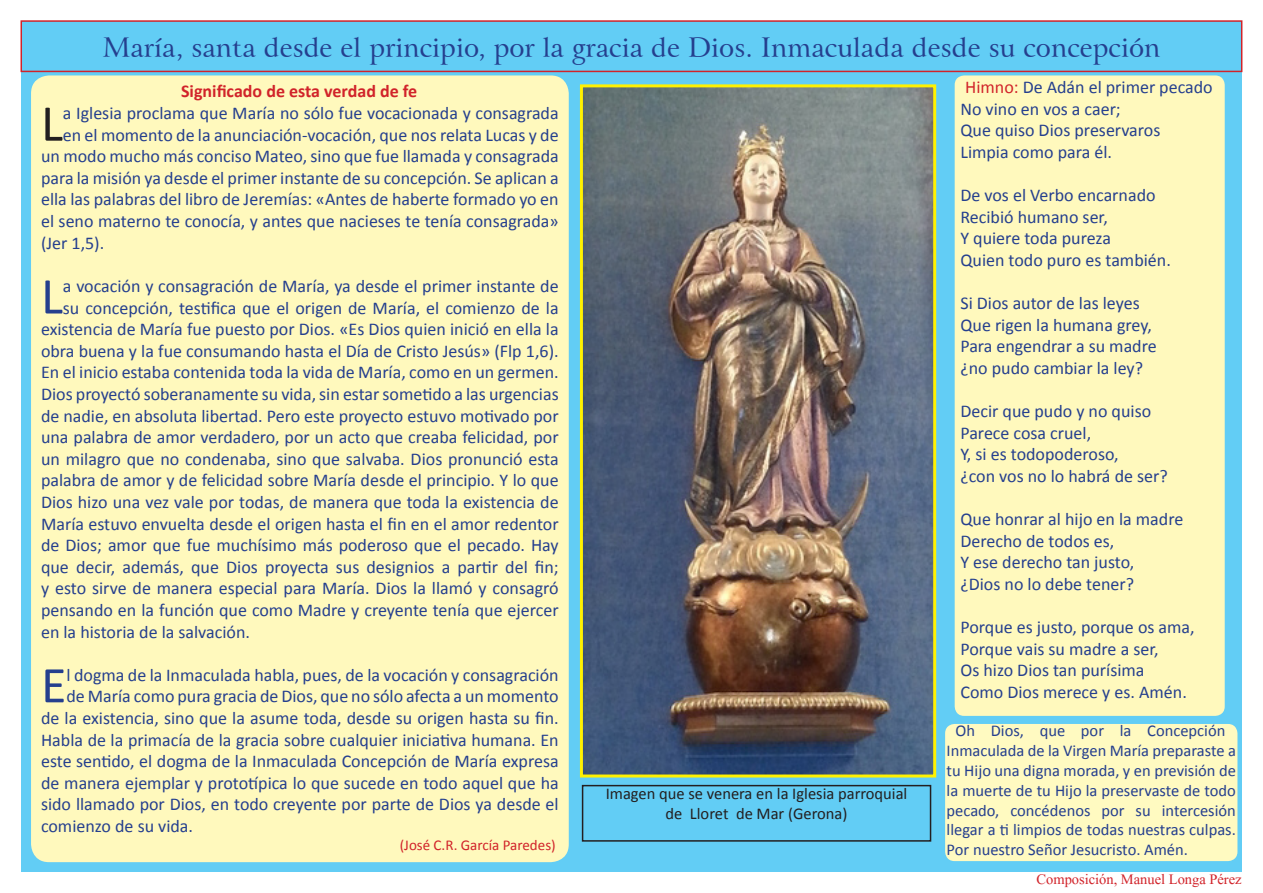
<style>
.page{position:relative;width:1263px;height:893px;background:#fff}
.page>*{position:absolute;margin:0;border:0;box-sizing:border-box;transform-origin:0 0}
.t1{font:52.05px "Calibri";color:#253f8e}
.t2{font:52.05px "Calibri";color:#231f20}
.t3{font:27px "Arrus BT";color:#253f8e}
.t4{font:18px "Calibri";color:#253f8e}
.t5{font:18px "Aparajita";color:#d1232a}
.t6{font:700 18px "Calibri";color:#d1232a}
.t7{font:16.5px/19.8px "Calibri";color:#253f8e}
.t8{font:16.5px "Calibri";color:#231f20}
.t9{font:15px "Calibri";color:#d1232a}
.s1{color:#d1232a}
</style>
<div class="page">
<div style="left:21px;top:21px;width:1221px;height:851px;background:#62cdf5"></div>
<div style="left:31px;top:75px;width:538px;height:787px;background:#fff9bd;border-radius:18px"></div>
<img style="left:584px;top:88px;width:348px;height:685px">
<div style="left:580px;top:84px;width:356px;height:693px;border:3px solid #fff101"></div>
<div style="left:582px;top:785px;width:349px;height:57px;border:2px solid #231f20"></div>
<div style="left:955px;top:75px;width:270px;height:641px;background:#fff9bd;border-radius:9px"></div>
<div style="left:945px;top:724px;width:292px;height:137px;background:#fffac1;border-radius:9px"></div>
<div style="left:21px;top:20px;width:1221px;height:52px;border:2px solid #d1232a"></div>
<p class="t3" style="left:102px;top:30px;width:1059px">María, santa desde el principio, por la gracia de Dios. Inmaculada desde su concepción</p>
<p class="t6" style="left:181px;top:80px;width:238px">Significado de esta verdad de fe</p>
<p class="t2" style="left:41px;top:91px;width:23px">L</p>
<p class="t4" style="left:63px;top:102px;width:497px">a Iglesia proclama que María no sólo fue vocacionada y consagrada</p>
<p class="t4" style="left:63px;top:123px;width:497px">en el momento de la anunciación-vocación, que nos relata Lucas y de</p>
<p class="t4" style="left:41px;top:145px;width:519px">un modo mucho más conciso Mateo, sino que fue llamada y consagrada</p>
<p class="t4" style="left:41px;top:167px;width:519px">para la misión ya desde el primer instante de su concepción. Se aplican a</p>
<p class="t4" style="left:41px;top:188px;width:519px">ella las palabras del libro de Jeremías: «Antes de haberte formado yo en</p>
<p class="t4" style="left:41px;top:210px;width:519px">el seno materno te conocía, y antes que nacieses te tenía consagrada»</p>
<p class="t4" style="left:41px;top:231px;width:65px">(Jer 1,5).</p>
<p class="t1" style="left:41px;top:263px;width:23px">L</p>
<p class="t4" style="left:63px;top:275px;width:497px">a vocación y consagración de María, ya desde el primer instante de</p>
<p class="t4" style="left:63px;top:296px;width:497px">su concepción, testifica que el origen de María, el comienzo de la</p>
<p class="t4" style="left:41px;top:318px;width:519px">existencia de María fue puesto por Dios. «Es Dios quien inició en ella la</p>
<p class="t4" style="left:41px;top:339px;width:519px">obra buena y la fue consumando hasta el Día de Cristo Jesús» (Flp 1,6).</p>
<p class="t4" style="left:41px;top:361px;width:519px">En el inicio estaba contenida toda la vida de María, como en un germen.</p>
<p class="t4" style="left:41px;top:383px;width:519px">Dios proyectó soberanamente su vida, sin estar sometido a las urgencias</p>
<p class="t4" style="left:41px;top:404px;width:519px">de nadie, en absoluta libertad. Pero este proyecto estuvo motivado por</p>
<p class="t4" style="left:41px;top:426px;width:519px">una palabra de amor verdadero, por un acto que creaba felicidad, por</p>
<p class="t4" style="left:41px;top:447px;width:519px">un milagro que no condenaba, sino que salvaba. Dios pronunció esta</p>
<p class="t4" style="left:41px;top:469px;width:519px">palabra de amor y de felicidad sobre María desde el principio. Y lo que</p>
<p class="t4" style="left:41px;top:491px;width:519px">Dios hizo una vez vale por todas, de manera que toda la existencia de</p>
<p class="t4" style="left:41px;top:512px;width:519px">María estuvo envuelta desde el origen hasta el fin en el amor redentor</p>
<p class="t4" style="left:41px;top:534px;width:519px">de Dios; amor que fue muchísimo más poderoso que el pecado. Hay</p>
<p class="t4" style="left:41px;top:555px;width:519px">que decir, además, que Dios proyecta sus designios a partir del fin;</p>
<p class="t4" style="left:41px;top:577px;width:519px">y esto sirve de manera especial para María. Dios la llamó y consagró</p>
<p class="t4" style="left:41px;top:599px;width:519px">pensando en la función que como Madre y creyente tenía que ejercer</p>
<p class="t4" style="left:41px;top:620px;width:210px">en la historia de la salvación.</p>
<p class="t1" style="left:41px;top:652px;width:27px">E</p>
<p class="t4" style="left:66px;top:663px;width:494px">l dogma de la Inmaculada habla, pues, de la vocación y consagración</p>
<p class="t4" style="left:66px;top:685px;width:494px">de María como pura gracia de Dios, que no sólo afecta a un momento</p>
<p class="t4" style="left:41px;top:707px;width:519px">de la existencia, sino que la asume toda, desde su origen hasta su fin.</p>
<p class="t4" style="left:41px;top:728px;width:519px">Habla de la primacía de la gracia sobre cualquier iniciativa humana. En</p>
<p class="t4" style="left:41px;top:750px;width:519px">este sentido, el dogma de la Inmaculada Concepción de María expresa</p>
<p class="t4" style="left:41px;top:771px;width:519px">de manera ejemplar y prototípica lo que sucede en todo aquel que ha</p>
<p class="t4" style="left:41px;top:793px;width:519px">sido llamado por Dios, en todo creyente por parte de Dios ya desde el</p>
<p class="t4" style="left:41px;top:815px;width:154px">comienzo de su vida.</p>
<p class="t9" style="left:400px;top:835px;width:158px">(José C.R. García Paredes)</p>
<p class="t8" style="left:606px;top:783px;width:303px">Imagen que se venera en la Iglesia parroquial</p>
<p class="t8" style="left:666px;top:803px;width:183px">de Lloret de Mar (Gerona)</p>
<p class="t4" style="left:965px;top:76px;width:249px"><span class="s1">Himno:</span> De Adán el primer pecado</p>
<p class="t4" style="left:960px;top:97px;width:162px">No vino en vos a caer;</p>
<p class="t4" style="left:960px;top:119px;width:201px">Que quiso Dios preservaros</p>
<p class="t4" style="left:960px;top:141px;width:153px">Limpia como para él.</p>
<p class="t4" style="left:960px;top:184px;width:197px">De vos el Verbo encarnado</p>
<p class="t4" style="left:960px;top:205px;width:149px">Recibió humano ser,</p>
<p class="t4" style="left:960px;top:227px;width:152px">Y quiere toda pureza</p>
<p class="t4" style="left:960px;top:249px;width:212px">Quien todo puro es también.</p>
<p class="t4" style="left:960px;top:292px;width:181px">Si Dios autor de las leyes</p>
<p class="t4" style="left:960px;top:313px;width:193px">Que rigen la humana grey,</p>
<p class="t4" style="left:960px;top:335px;width:198px">Para engendrar a su madre</p>
<p class="t4" style="left:960px;top:357px;width:184px">¿no pudo cambiar la ley?</p>
<p class="t4" style="left:960px;top:400px;width:192px">Decir que pudo y no quiso</p>
<p class="t4" style="left:960px;top:421px;width:132px">Parece cosa cruel,</p>
<p class="t4" style="left:960px;top:443px;width:160px">Y, si es todopoderoso,</p>
<p class="t4" style="left:960px;top:465px;width:209px">¿con vos no lo habrá de ser?</p>
<p class="t4" style="left:960px;top:508px;width:224px">Que honrar al hijo en la madre</p>
<p class="t4" style="left:960px;top:529px;width:156px">Derecho de todos es,</p>
<p class="t4" style="left:960px;top:551px;width:175px">Y ese derecho tan justo,</p>
<p class="t4" style="left:960px;top:573px;width:175px">¿Dios no lo debe tener?</p>
<p class="t4" style="left:960px;top:616px;width:236px">Porque es justo, porque os ama,</p>
<p class="t4" style="left:960px;top:637px;width:200px">Porque vais su madre a ser,</p>
<p class="t4" style="left:960px;top:659px;width:186px">Os hizo Dios tan purísima</p>
<p class="t4" style="left:960px;top:681px;width:228px">Como Dios merece y es. Amén.</p>
<p class="t7" style="left:946px;top:721px;width:291px;text-indent:9px">Oh Dios, que por la Concepción Inmaculada de la Virgen María preparaste a tu Hijo una digna morada, y en previsión de la muerte de tu Hijo la preservaste de todo pecado, concédenos por su intercesión llegar a ti limpios de todas nuestras culpas.<br>Por nuestro Señor Jesucristo. Amén.</p>
<p class="t5" style="left:1036px;top:870px;width:207px">Composición, Manuel Longa Pérez</p>
</div>
